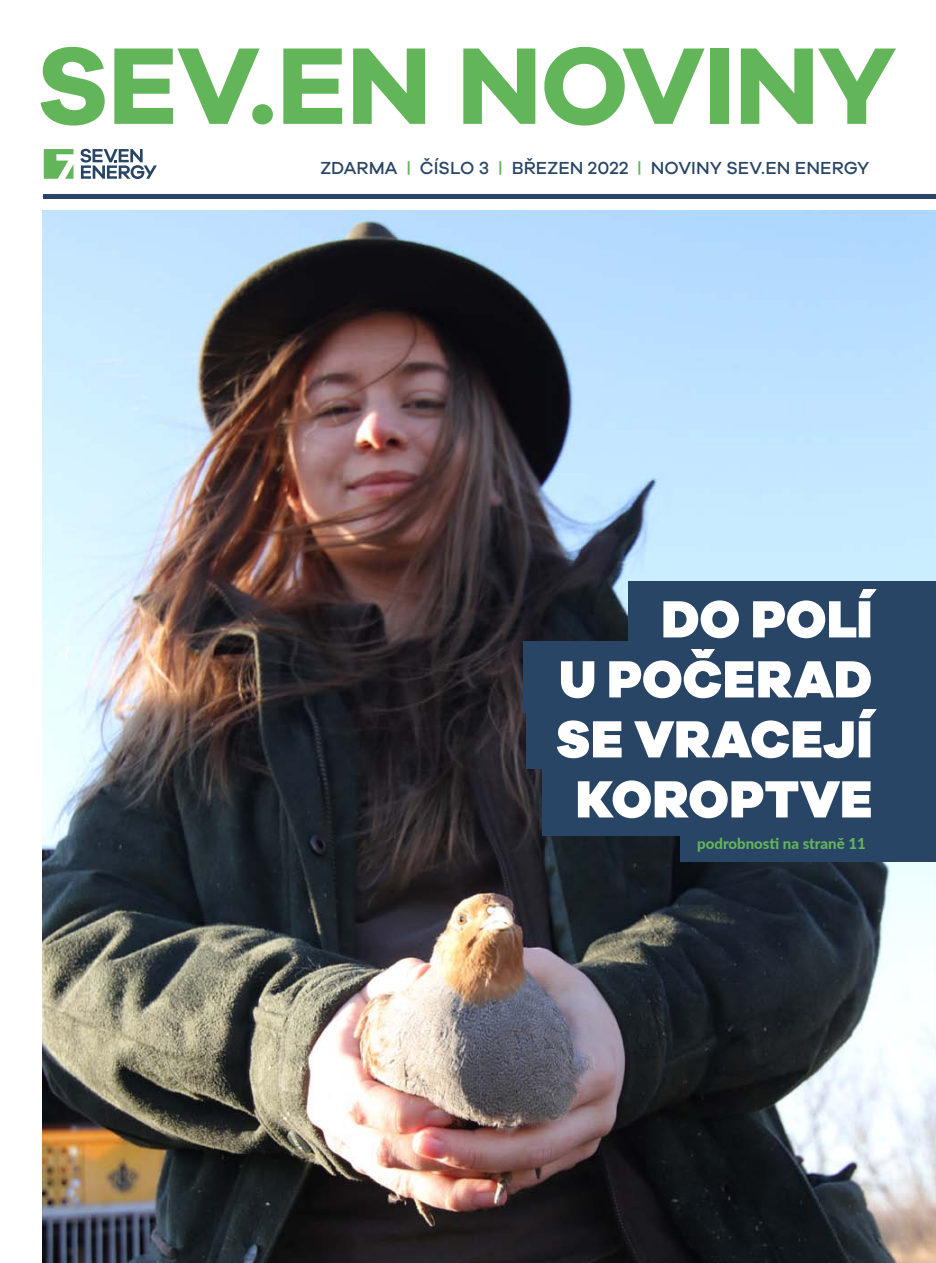
<style>
.page{position:relative;width:936px;height:1263px;background:#fff}
.page>*{position:absolute;margin:0;border:0;box-sizing:border-box;transform-origin:0 0}
.t1{font:700 112.5px "Galano Grotesque";letter-spacing:-.015em;color:#63b55a}
.t2{font:900 54px/60px "Galano Grotesque";color:#fff;text-align:right}
.t3{font:500 18px "Galano Grotesque";color:#284566}
.t4{font:800 15px "Lato";color:#63b55a}
.s1{color:#63b55a}
</style>
<div class="page">
<img style="left:43px;top:211px;width:892px;height:1052px">
<div style="left:680px;top:781px;width:255px;height:80px;background:#284566"></div>
<div style="left:542px;top:764px;width:393px;height:72px;background:#284566"></div>
<div style="left:43px;top:194px;width:892px;height:5px;background:#284566"></div>
<svg style="left:44px;top:149px;width:29px;height:30px"></svg>
<svg style="left:80px;top:149px;width:77px;height:30px"></svg>
<div style="left:526px;top:697px;width:409px;height:72px;background:#284566"></div>
<div style="left:523px;top:641px;width:412px;height:71px;background:#284566"></div>
<div style="left:628px;top:581px;width:307px;height:72px;background:#284566"></div>
<h1 class="t1" style="left:36px;top:16px;width:861px">SEV.EN NOVINY</h1>
<p class="t3" style="left:320px;top:157px;width:550px">ZDARMA <span class="s1">|</span> ČÍSLO 3 <span class="s1">|</span> BŘEZEN 2022 <span class="s1">|</span> NOVINY SEV.EN ENERGY</p>
<h2 class="t2" style="left:555px;top:587px;width:318px">DO POLÍ<br>U POČERAD<br>SE VRACEJÍ<br>KOROPTVE</h2>
<p class="t4" style="left:697px;top:832px;width:170px">podrobnosti na straně 11</p>
</div>
